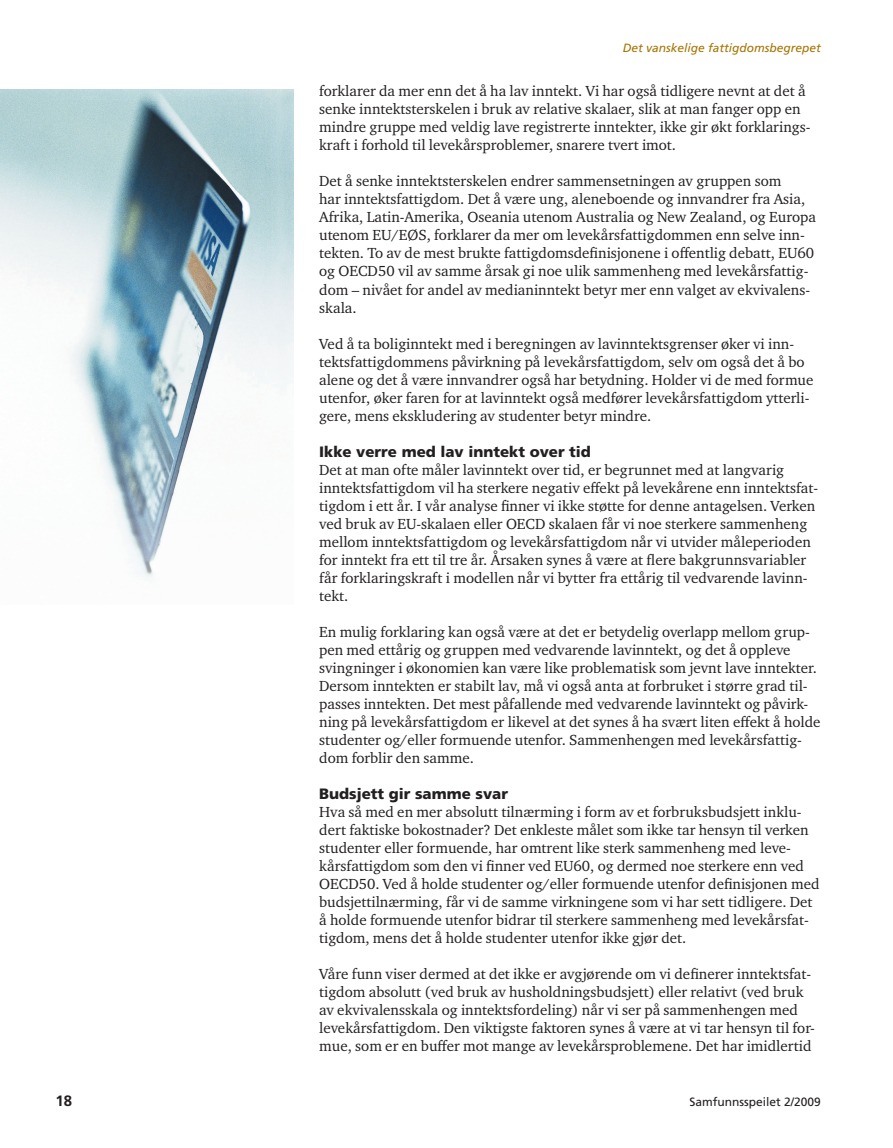
<style>
.page{position:relative;width:893px;height:1148px;background:#fff}
.page>*{position:absolute;margin:0;border:0;box-sizing:border-box;transform-origin:0 0}
.t1{font:15px/18px "Charter ITC Std";color:#231f20}
.t2{font:900 15px "Frutiger";color:#231f20}
.t3{font:700 15px "Frutiger";color:#231f20}
.t4{font:italic 12px "Frutiger";color:#a57403}
.t5{font:12px "Frutiger";color:#231f20}
</style>
<div class="page">
<img style="left:0;top:89px;width:294px;height:490px">
<p class="t3" style="left:56px;top:1092px;width:18px">18</p>
<p class="t4" style="left:623px;top:41px;width:200px">Det vanskelige fattigdomsbegrepet</p>
<p class="t1" style="left:319px;top:82px;width:493px">forklarer da mer enn det å ha lav inntekt. Vi har også tidligere nevnt at det å senke inntektsterskelen i bruk av relative skalaer, slik at man fanger opp en mindre gruppe med veldig lave registrerte inntekter, ikke gir økt forklarings&shy;kraft i forhold til levekårsproblemer, snarere tvert imot.</p>
<p class="t1" style="left:319px;top:172px;width:498px">Det å senke inntektsterskelen endrer sammensetningen av gruppen som<br>har inntektsfattigdom. Det å være ung, aleneboende og innvandrer fra Asia, Afrika, Latin-Amerika, Oseania utenom Australia og New Zealand, og Europa utenom EU/EØS, forklarer da mer om levekårsfattigdommen enn selve inn&shy;tekten. To av de mest brukte fattigdomsdefinisjonene i offentlig debatt, EU60 og OECD50 vil av samme årsak gi noe ulik sammenheng med levekårsfattig&shy;dom – nivået for andel av medianinntekt betyr mer enn valget av ekvivalens&shy;skala.</p>
<p class="t1" style="left:319px;top:334px;width:496px">Ved å ta boliginntekt med i beregningen av lavinntektsgrenser øker vi inn&shy;tektsfattigdommens påvirkning på levekårsfattigdom, selv om også det å bo alene og det å være innvandrer også har betydning. Holder vi de med formue utenfor, øker faren for at lavinntekt også medfører levekårsfattigdom ytterli&shy;gere, mens ekskludering av studenter betyr mindre.</p>
<p class="t2" style="left:319px;top:442px;width:273px">Ikke verre med lav inntekt over tid</p>
<p class="t1" style="left:319px;top:460px;width:501px">Det at man ofte måler lavinntekt over tid, er begrunnet med at langvarig inntektsfattigdom vil ha sterkere negativ effekt på levekårene enn inntektsfat&shy;tigdom i ett år. I vår analyse finner vi ikke støtte for denne antagelsen. Verken ved bruk av EU-skalaen eller OECD skalaen får vi noe sterkere sammenheng mellom inntektsfattigdom og levekårsfattigdom når vi utvider måleperioden for inntekt fra ett til tre år. Årsaken synes å være at flere bakgrunnsvariabler får forklaringskraft i modellen når vi bytter fra ettårig til vedvarende lavinn&shy;tekt.</p>
<p class="t1" style="left:319px;top:622px;width:503px">En mulig forklaring kan også være at det er betydelig overlapp mellom grup&shy;pen med ettårig og gruppen med vedvarende lavinntekt, og det å oppleve svingninger i økonomien kan være like problematisk som jevnt lave inntekter.<br>Dersom inntekten er stabilt lav, må vi også anta at forbruket i større grad til&shy;passes inntekten. Det mest påfallende med vedvarende lavinntekt og påvirk&shy;ning på levekårsfattigdom er likevel at det synes å ha svært liten effekt å holde studenter og/eller formuende utenfor. Sammenhengen med levekårsfattig&shy;dom forblir den samme.</p>
<p class="t2" style="left:319px;top:784px;width:190px">Budsjett gir samme svar</p>
<p class="t1" style="left:319px;top:802px;width:502px">Hva så med en mer absolutt tilnærming i form av et forbruksbudsjett inklu&shy;dert faktiske bokostnader? Det enkleste målet som ikke tar hensyn til verken studenter eller formuende, har omtrent like sterk sammenheng med leve&shy;kårsfattigdom som den vi finner ved EU60, og dermed noe sterkere enn ved OECD50. Ved å holde studenter og/eller formuende utenfor definisjonen med budsjettilnærming, får vi de samme virkningene som vi har sett tidligere. Det å holde formuende utenfor bidrar til sterkere sammenheng med levekårsfat&shy;tigdom, mens det å holde studenter utenfor ikke gjør det.</p>
<p class="t1" style="left:319px;top:964px;width:497px">Våre funn viser dermed at det ikke er avgjørende om vi definerer inntektsfat&shy;tigdom absolutt (ved bruk av husholdningsbudsjett) eller relativt (ved bruk av ekvivalensskala og inntektsfordeling) når vi ser på sammenhengen med levekårsfattigdom. Den viktigste faktoren synes å være at vi tar hensyn til for&shy;mue, som er en buffer mot mange av levekårsproblemene. Det har imidlertid</p>
<p class="t5" style="left:690px;top:1095px;width:133px">Samfunnsspeilet 2/2009</p>
</div>
